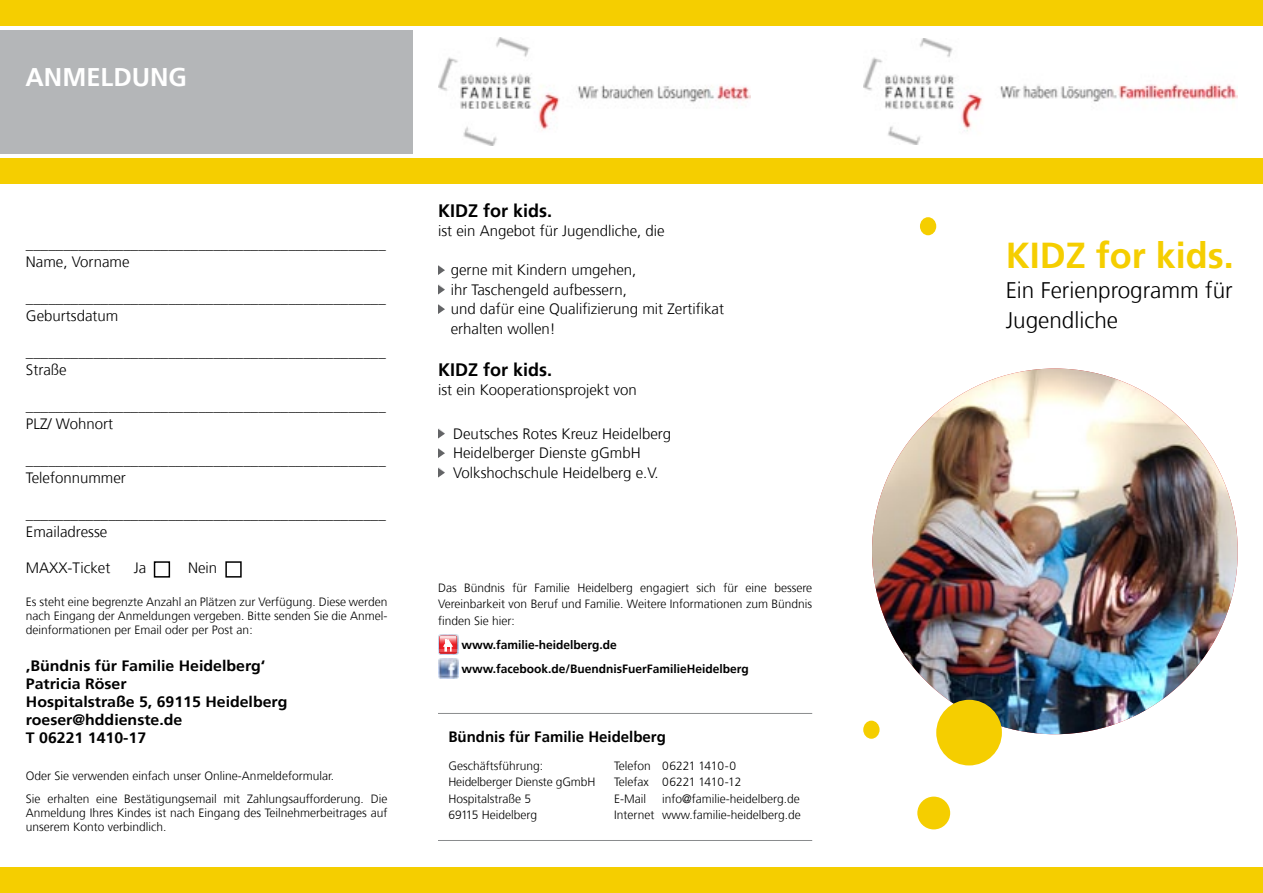
<style>
.page{position:relative;width:1263px;height:893px;background:#fff}
.page>*{position:absolute;margin:0;border:0;box-sizing:border-box;transform-origin:0 0}
.t1{font:700 36px "Frutiger";color:#f5ce00}
.t2{font:700 25.5px "Frutiger";color:#fff}
.t3{font:300 22.5px/30px "Frutiger";color:#000}
.t4{font:700 18px "Frutiger";color:#000}
.t5{font:300 15px/18px "Frutiger";color:#000}
.t6{font:700 15px/18px "Frutiger";color:#000;scale:1.06 1}
.t7{font:700 15px "Frutiger";color:#000}
.t8{font:300 12px/16.5px "Frutiger";color:#000}
.t9{font:700 12px/24px "Frutiger";color:#000}
</style>
<div class="page">
<div style="left:0;top:867px;width:1263px;height:26px;background:#f5ce00"></div>
<div style="left:0;top:0;width:1263px;height:26px;background:#f5ce00"></div>
<img style="left:863px;top:38px;width:374px;height:106px">
<img style="left:438px;top:37px;width:312px;height:109px">
<div style="left:0;top:158px;width:1263px;height:26px;background:#f5ce00"></div>
<div style="left:1px;top:30px;width:412px;height:124px;background:#b4b6b8"></div>
<img style="left:872px;top:368px;width:366px;height:366px;border-radius:183px">
<div style="left:154px;top:561px;width:16px;height:17px;border:2px solid #000"></div>
<div style="left:225px;top:561px;width:17px;height:17px;border:2px solid #000"></div>
<svg style="left:438px;top:265px;width:7px;height:10px"></svg>
<svg style="left:438px;top:285px;width:7px;height:10px"></svg>
<svg style="left:438px;top:304px;width:7px;height:10px"></svg>
<svg style="left:438px;top:429px;width:7px;height:10px"></svg>
<svg style="left:438px;top:448px;width:7px;height:10px"></svg>
<svg style="left:438px;top:468px;width:7px;height:10px"></svg>
<hr style="left:438px;top:840px;width:374px;height:1px;background:#8a8c8e">
<hr style="left:438px;top:713px;width:374px;height:1px;background:#8a8c8e">
<div style="left:936px;top:700px;width:66px;height:65px;background:#f5ce00;border-radius:50%"></div>
<div style="left:917px;top:797px;width:33px;height:32px;background:#f5ce00;border-radius:50%"></div>
<div style="left:863px;top:721px;width:16px;height:18px;background:#f5ce00;border-radius:50%"></div>
<div style="left:920px;top:217px;width:16px;height:18px;background:#f5ce00;border-radius:50%"></div>
<img style="left:438px;top:658px;width:20px;height:20px">
<img style="left:438px;top:635px;width:20px;height:20px">
<div style="left:439px;top:636px;width:18px;height:18px;border:2px solid #d2232a"></div>
<div style="left:440px;top:636px;width:16px;height:8px;background:#fbdcdd"></div>
<svg style="left:439px;top:638px;width:18px;height:14px"></svg>
<h2 class="t2" style="left:26px;top:62px;width:163px">ANMELDUNG</h2>
<p class="t5" style="left:26px;top:235px;width:361px">________________________________________________<br>Name, Vorname</p>
<p class="t5" style="left:26px;top:289px;width:361px">________________________________________________<br>Geburtsdatum</p>
<p class="t5" style="left:26px;top:343px;width:361px">________________________________________________<br>Straße</p>
<p class="t5" style="left:26px;top:397px;width:361px">________________________________________________<br>PLZ/ Wohnort</p>
<p class="t5" style="left:26px;top:451px;width:361px">________________________________________________<br>Telefonnummer</p>
<p class="t5" style="left:26px;top:505px;width:361px">________________________________________________<br>Emailadresse</p>
<p class="t5" style="left:26px;top:559px;width:86px">MAXX-Ticket</p>
<p class="t5" style="left:134px;top:559px;width:14px">Ja</p>
<p class="t5" style="left:188px;top:559px;width:31px">Nein</p>
<p class="t8" style="left:26px;top:594px;width:363px;line-height:14.4px;text-align:justify">Es steht eine begrenzte Anzahl an Plätzen zur Verfügung. Diese werden nach Eingang der Anmeldungen vergeben. Bitte senden Sie die Anmel&shy;deinformationen per Email oder per Post an:</p>
<p class="t6" style="left:26px;top:657px;width:248px">‚Bündnis für Familie Heidelberg‘<br>Patricia Röser<br>Hospitalstraße 5, 69115 Heidelberg roeser@hddienste.de<br>T 06221 1410-17</p>
<p class="t8" style="left:26px;top:765px;width:363px;line-height:22.5px">Oder Sie verwenden einfach unser Online-Anmeldeformular.<br>Sie erhalten eine Bestätigungsemail mit Zahlungsaufforderung. Die</p>
<p class="t8" style="left:26px;top:806px;width:363px;line-height:14.4px">Anmeldung Ihres Kindes ist nach Eingang des Teilnehmerbeitrages auf unserem Konto verbindlich.</p>
<h3 class="t4" style="left:438px;top:200px;width:116px">KIDZ for kids.</h3>
<p class="t5" style="left:438px;top:222px;width:228px">ist ein Angebot für Jugendliche, die</p>
<p class="t5" style="left:451px;top:260px;width:275px;line-height:19.5px">gerne mit Kindern umgehen,<br>ihr Taschengeld aufbessern,<br>und dafür eine Qualifizierung mit Zertifikat erhalten wollen!</p>
<h3 class="t4" style="left:438px;top:359px;width:116px">KIDZ for kids.</h3>
<p class="t5" style="left:438px;top:381px;width:200px">ist ein Kooperationsprojekt von</p>
<p class="t5" style="left:453px;top:424px;width:220px;line-height:19.5px">Deutsches Rotes Kreuz Heidelberg<br>Heidelberger Dienste gGmbH<br>Volkshochschule Heidelberg e.V.</p>
<p class="t8" style="left:438px;top:579px;width:376px;text-align:justify">Das Bündnis für Familie Heidelberg engagiert sich für eine bessere Vereinbarkeit von Beruf und Familie. Weitere Informationen zum Bündnis finden Sie hier:</p>
<p class="t9" style="left:461px;top:632px;width:289px">www.familie-heidelberg.de www.facebook.de/BuendnisFuerFamilieHeidelberg</p>
<p class="t7" style="left:448px;top:728px;width:219px">Bündnis für Familie Heidelberg</p>
<p class="t8" style="left:614px;top:758px;width:129px">Telefon 06221 1410-0<br>Telefax 06221 1410-12<br>E-Mail</p>
<p class="t8" style="left:448px;top:758px;width:149px">Geschäftsführung:<br>Heidelberger Dienste gGmbH<br>Hospitalstraße 5<br>69115 Heidelberg</p>
<p class="t8" style="left:614px;top:791px;width:188px;text-align:right">info@familie-heidelberg.de<br>Internet www.familie-heidelberg.de</p>
<h1 class="t1" style="left:1006px;top:234px;width:230px">KIDZ for kids.</h1>
<h3 class="t3" style="left:1006px;top:275px;width:229px">Ein Ferienprogramm für<br>Jugendliche</h3>
</div>
